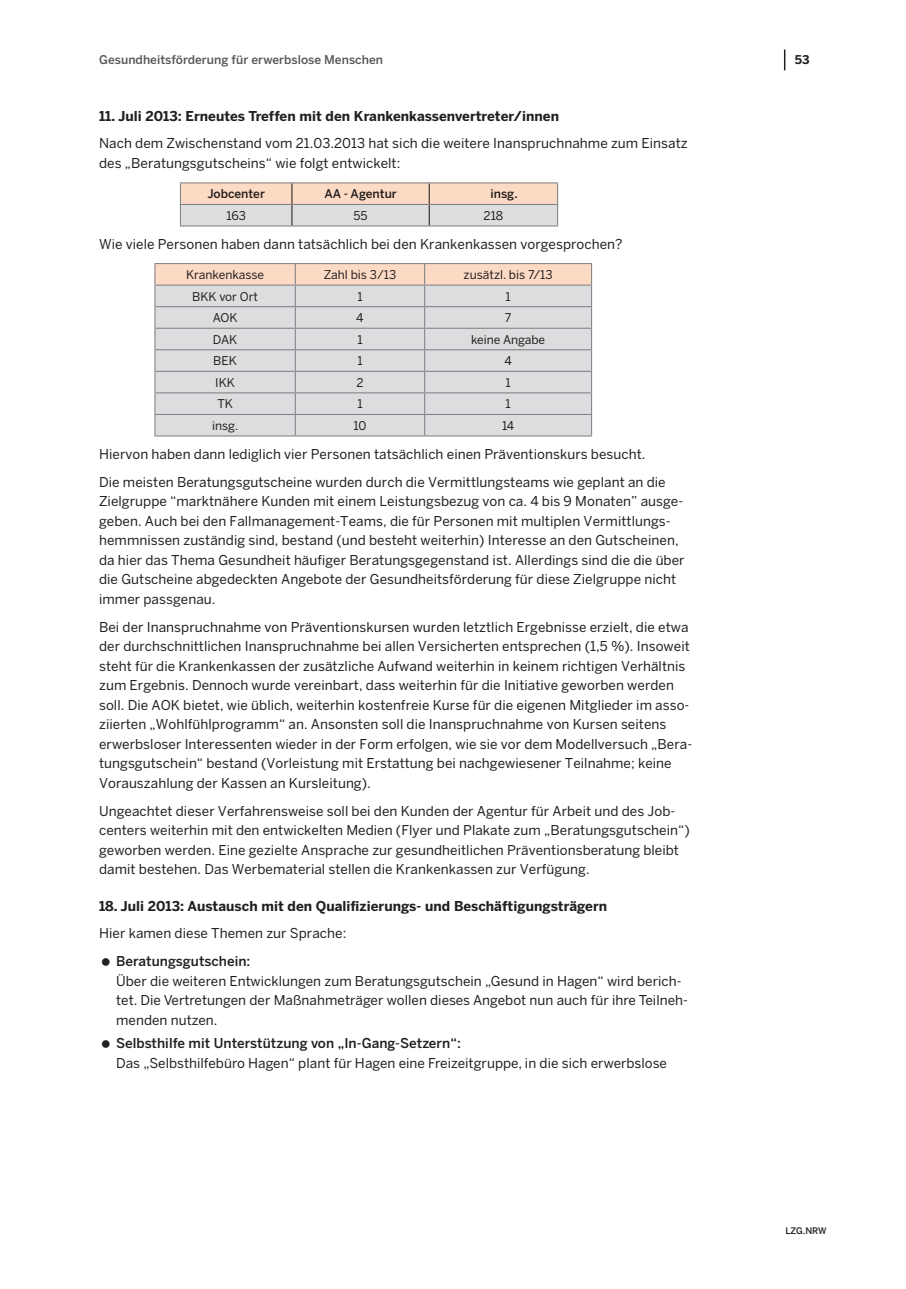
<style>
.page{position:relative;width:906px;height:1289px;background:#fff}
.page>*{position:absolute;margin:0;border:0;box-sizing:border-box;transform-origin:0 0}
.t1{font:13.5px/19.5px "Benton Sans";letter-spacing:.005em;color:#231f20}
.t2{font:700 13.5px "Benton Sans";letter-spacing:.005em;color:#231f20}
.t3{font:500 13.5px "Benton Sans";letter-spacing:.005em;color:#231f20}
.t4{font:12px "Benton Sans";color:#231f20}
.t5{font:500 12px "Benton Sans";letter-spacing:.005em;color:#57585a}
.t6{font:500 12px "Benton Sans";color:#231f20}
.t7{font:700 12px "Benton Sans";color:#231f20}
.t8{font:500 9px "Benton Sans";letter-spacing:-.01em;color:#231f20}
</style>
<div class="page">
<svg style="left:784px;top:49px;width:1px;height:21px"></svg>
<hr style="left:180px;top:182px;width:112px;height:1px;background:#808285">
<hr style="left:292px;top:182px;width:137px;height:1px;background:#808285">
<hr style="left:429px;top:182px;width:129px;height:1px;background:#808285">
<svg style="left:180px;top:183px;width:378px;height:43px;background:#e6d6cd"></svg>
<hr style="left:180px;top:204px;width:112px;height:1px;background:#808285">
<hr style="left:292px;top:204px;width:137px;height:1px;background:#808285">
<hr style="left:429px;top:204px;width:129px;height:1px;background:#808285">
<svg style="left:154px;top:263px;width:438px;height:172px;background:#d9d6d5"></svg>
<hr style="left:154px;top:435px;width:141px;height:1px;background:#808285">
<hr style="left:295px;top:435px;width:130px;height:1px;background:#808285">
<hr style="left:425px;top:435px;width:167px;height:1px;background:#808285">
<p class="t5" style="left:99px;top:53px;width:285px">Gesundheitsförderung für erwerbslose Menschen</p>
<p class="t2" style="left:99px;top:108px;width:461px">11. Juli 2013: Erneutes Treffen mit den Krankenkassenvertreter/innen</p>
<p class="t1" style="left:99px;top:133px;width:590px">Nach dem Zwischenstand vom 21.03.2013 hat sich die weitere Inanspruchnahme zum Einsatz des „Beratungsgutscheins“ wie folgt entwickelt:</p>
<p class="t6" style="left:207px;top:187px;width:59px">Jobcenter</p>
<p class="t6" style="left:324px;top:187px;width:74px">AA - Agentur</p>
<p class="t6" style="left:490px;top:187px;width:29px">insg.</p>
<p class="t4" style="left:226px;top:208px;width:21px">163</p>
<p class="t4" style="left:353px;top:208px;width:16px">55</p>
<p class="t4" style="left:483px;top:208px;width:21px">218</p>
<p class="t1" style="left:99px;top:234px;width:525px">Wie viele Personen haben dann tatsächlich bei den Krankenkassen vorgesprochen?</p>
<p class="t4" style="left:186px;top:268px;width:79px">Krankenkasse</p>
<p class="t4" style="left:324px;top:268px;width:74px">Zahl bis 3/13</p>
<p class="t4" style="left:463px;top:268px;width:90px">zusätzl. bis 7/13</p>
<p class="t4" style="left:192px;top:289px;width:67px">BKK vor Ort</p>
<p class="t4" style="left:357px;top:289px;width:7px">1</p>
<p class="t4" style="left:505px;top:289px;width:7px">1</p>
<p class="t4" style="left:213px;top:311px;width:26px">AOK</p>
<p class="t4" style="left:356px;top:311px;width:9px">4</p>
<p class="t4" style="left:505px;top:311px;width:8px">7</p>
<p class="t4" style="left:213px;top:332px;width:26px">DAK</p>
<p class="t4" style="left:357px;top:332px;width:7px">1</p>
<p class="t4" style="left:471px;top:332px;width:76px">keine Angabe</p>
<p class="t4" style="left:213px;top:354px;width:25px">BEK</p>
<p class="t4" style="left:357px;top:354px;width:7px">1</p>
<p class="t4" style="left:504px;top:354px;width:9px">4</p>
<p class="t4" style="left:215px;top:375px;width:21px">IKK</p>
<p class="t4" style="left:356px;top:375px;width:9px">2</p>
<p class="t4" style="left:505px;top:375px;width:7px">1</p>
<p class="t4" style="left:217px;top:397px;width:17px">TK</p>
<p class="t4" style="left:357px;top:397px;width:7px">1</p>
<p class="t4" style="left:505px;top:397px;width:7px">1</p>
<p class="t4" style="left:212px;top:418px;width:28px">insg.</p>
<p class="t4" style="left:353px;top:418px;width:15px">10</p>
<p class="t4" style="left:502px;top:418px;width:14px">14</p>
<p class="t1" style="left:99px;top:439px;width:568px;line-height:28px">Hiervon haben dann lediglich vier Personen tatsächlich einen Präventionskurs besucht.<br>Die meisten Beratungsgutscheine wurden durch die Vermittlungsteams wie geplant an die</p>
<p class="t1" style="left:99px;top:491px;width:587px">Zielgruppe “marktnähere Kunden mit einem Leistungsbezug von ca. 4 bis 9 Monaten” ausge&shy;geben. Auch bei den Fallmanagement-Teams, die für Personen mit multiplen Vermittlungs&shy;hemmnissen zuständig sind, bestand (und besteht weiterhin) Interesse an den Gutscheinen, da hier das Thema Gesundheit häufiger Beratungsgegenstand ist. Allerdings sind die die über die Gutscheine abgedeckten Angebote der Gesundheitsförderung für diese Zielgruppe nicht immer passgenau.</p>
<p class="t1" style="left:99px;top:616px;width:594px">Bei der Inanspruchnahme von Präventionskursen wurden letztlich Ergebnisse erzielt, die etwa der durchschnittlichen Inanspruchnahme bei allen Versicherten entsprechen (1,5 %). Insoweit steht für die Krankenkassen der zusätzliche Aufwand weiterhin in keinem richtigen Verhältnis zum Ergebnis. Dennoch wurde vereinbart, dass weiterhin für die Initiative geworben werden soll. Die AOK bietet, wie üblich, weiterhin kostenfreie Kurse für die eigenen Mitglieder im asso&shy;ziierten „Wohlfühlprogramm“ an. Ansonsten soll die Inanspruchnahme von Kursen seitens erwerbsloser Interessenten wieder in der Form erfolgen, wie sie vor dem Modellversuch „Bera&shy;tungsgutschein“ bestand (Vorleistung mit Erstattung bei nachgewiesener Teilnahme; keine Vorauszahlung der Kassen an Kursleitung).</p>
<p class="t1" style="left:99px;top:800px;width:592px">Ungeachtet dieser Verfahrensweise soll bei den Kunden der Agentur für Arbeit und des Job&shy;centers weiterhin mit den entwickelten Medien (Flyer und Plakate zum „Beratungsgutschein“) geworben werden. Eine gezielte Ansprache zur gesundheitlichen Präventionsberatung bleibt damit bestehen. Das Werbematerial stellen die Krankenkassen zur Verfügung.</p>
<p class="t2" style="left:99px;top:898px;width:509px">18. Juli 2013: Austausch mit den Qualifizierungs- und Beschäftigungsträgern</p>
<p class="t1" style="left:99px;top:923px;width:249px">Hier kamen diese Themen zur Sprache:</p>
<p class="t3" style="left:116px;top:953px;width:136px">Beratungsgutschein:</p>
<p class="t1" style="left:116px;top:970px;width:573px">Über die weiteren Entwicklungen zum Beratungsgutschein „Gesund in Hagen“ wird berich&shy;tet. Die Vertretungen der Maßnahmeträger wollen dieses Angebot nun auch für ihre Teilneh&shy;menden nutzen.</p>
<p class="t3" style="left:116px;top:1035px;width:346px">Selbsthilfe mit Unterstützung von „In-Gang-Setzern“:</p>
<p class="t1" style="left:116px;top:1053px;width:552px">Das „Selbsthilfebüro Hagen“ plant für Hagen eine Freizeitgruppe, in die sich erwerbslose</p>
<p class="t7" style="left:795px;top:52px;width:16px">53</p>
<p class="t8" style="left:785px;top:1225px;width:43px">LZG.NRW</p>
</div>
